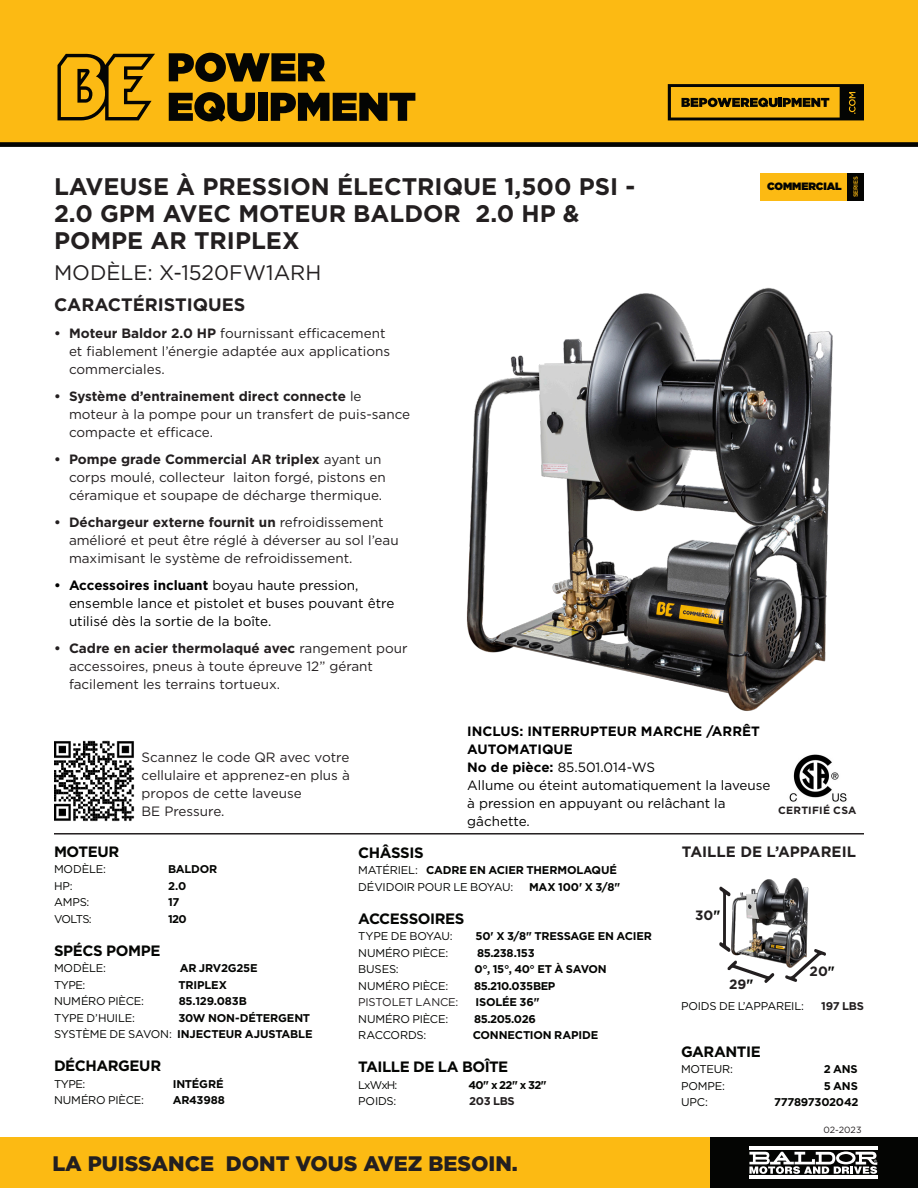
<style>
.page{position:relative;width:918px;height:1188px;background:#fff}
.page>*{position:absolute;margin:0;border:0;box-sizing:border-box;transform-origin:0 0}
.Product_Header{font:700 24px "Gotham";color:#231f20}
.t1{font:900 21px "Gotham";color:#231f20}
.t2{font:21px "Gotham";color:#231f20}
.t3{font:700 18px "Gotham";color:#231f20}
.BODY_HEADER_LEFT_ALI{font:700 15px "Gotham";letter-spacing:-.03em;color:#040503}
.t4{font:700 15px "Gotham";color:#231f20}
.t5{font:13.5px/18px "Gotham";color:#231f20}
.t6{font:13.5px/18px "Gotham";color:#000}
.t7{font:700 13.5px/18px "Gotham";color:#000}
.t8{font:700 13.5px "Gotham";color:#231f20}
.BODY_HEADER_LEFT_ALI-2{font:700 11.25px "Gotham";letter-spacing:-.02em;color:#040503}
.BODY_HEADER_LEFT_ALI-3{font:11.25px "Gotham";letter-spacing:-.015em;color:#040503}
.BODY_HEADER_LEFT_ALI-4{font:11.25px "Gotham";letter-spacing:-.015em;color:#231f20}
.BODY_HEADER_LEFT_ALI-5{font:700 11.25px "Gotham";letter-spacing:-.04em;color:#040503}
.BODY_HEADER_LEFT_ALI-6{font:700 11.25px "Gotham";letter-spacing:-.03em;color:#231f20}
.t9{font:900 10.65px "Gotham";letter-spacing:-.01em;color:#040503}
.Body_Copy{font:700 10.5px "Gotham";letter-spacing:.025em;color:#231f20}
.t10{font:9px "Gotham";letter-spacing:-.005em;color:#231f20}
.t11{font:500 6px "Gotham";letter-spacing:-.04em;color:#fcba13}
.s1{font-weight:700}
.s2{font-weight:400}
.s3{color:#040503}
</style>
<div class="page">
<img style="left:731px;top:878px;width:78px;height:86px">
<svg style="left:719px;top:886px;width:12px;height:66px"></svg>
<svg style="left:727px;top:960px;width:47px;height:23px"></svg>
<svg style="left:785px;top:949px;width:41px;height:33px"></svg>
<div style="left:0;top:0;width:918px;height:144px;background:#fcba13"></div>
<div style="left:0;top:1138px;width:710px;height:50px;background:#fcba13"></div>
<div style="left:710px;top:1138px;width:208px;height:50px;background:#040503"></div>
<svg style="left:57px;top:53px;width:98px;height:67px"></svg>
<svg style="left:169px;top:53px;width:156px;height:29px"></svg>
<svg style="left:169px;top:92px;width:86px;height:30px"></svg>
<div style="left:258px;top:93px;width:9px;height:28px;background:#040503"></div>
<svg style="left:271px;top:93px;width:144px;height:28px"></svg>
<div style="left:0;top:142px;width:918px;height:5px;background:#040503"></div>
<svg style="left:668px;top:84px;width:196px;height:36px"></svg>
<hr style="left:54px;top:833px;width:810px;height:2px;background:#231f20">
<img style="left:789px;top:754px;width:58px;height:48px">
<img style="left:466px;top:287px;width:367px;height:424px">
<img style="left:55px;top:740px;width:80px;height:82px">
<hr style="left:749px;top:1146px;width:129px;height:4px;background:#fff">
<hr style="left:749px;top:1176px;width:129px;height:3px;background:#fff">
<svg style="left:749px;top:1152px;width:128px;height:22px"></svg>
<div style="left:760px;top:173px;width:104px;height:27px;background:#fcba13"></div>
<div style="left:848px;top:173px;width:16px;height:27px;background:#040503"></div>
<p class="Product_Header" style="left:54px;top:170px;width:583px">LAVEUSE À PRESSION ÉLECTRIQUE 1,500 PSI -</p>
<p class="Product_Header" style="left:54px;top:197px;width:527px">2.0 GPM AVEC MOTEUR BALDOR 2.0 HP &amp;</p>
<p class="Product_Header" style="left:54px;top:224px;width:247px">POMPE AR TRIPLEX</p>
<p class="t2" style="left:54px;top:259px;width:269px">MODÈLE: X-1520FW1ARH</p>
<p class="t3" style="left:54px;top:293px;width:193px">CARACTÉRISTIQUES</p>
<p class="t5" style="left:69px;top:324px;width:323px;text-indent:-15px"><span class="s1">• Moteur Baldor 2.0 HP</span> fournissant efficacement et fiablement l’énergie adaptée aux applications commerciales.</p>
<p class="t5" style="left:69px;top:387px;width:343px;text-indent:-15px"><span class="s1">• Système d’entrainement direct connecte</span> le moteur à la pompe pour un transfert de puis-sance compacte et efficace.</p>
<p class="t5" style="left:69px;top:450px;width:318px;text-indent:-15px"><span class="s1">• Pompe grade Commercial AR triplex</span> ayant un corps moulé, collecteur laiton forgé, pistons en céramique et soupape de décharge thermique.</p>
<p class="t5" style="left:69px;top:513px;width:331px;text-indent:-15px"><span class="s1">• Déchargeur externe fournit un</span> refroidissement amélioré et peut être réglé à déverser au sol l’eau maximisant le système de refroidissement.</p>
<p class="t6" style="left:69px;top:576px;width:327px;text-indent:-15px"><span class="s1">• Accessoires incluant</span> boyau haute pression, ensemble lance et pistolet et buses pouvant être utilisé dès la sortie de la boîte.</p>
<p class="t5" style="left:69px;top:639px;width:340px;text-indent:-15px"><span class="s1">• Cadre en acier thermolaqué avec</span> rangement pour accessoires, pneus à toute épreuve 12” gérant facilement les terrains tortueux.</p>
<p class="t9" style="left:767px;top:179px;width:76px">COMMERCIAL</p>
<p class="t11" style="left:852px;top:197px;width:22px;rotate:-90deg">SERIES</p>
<p class="t5" style="left:142px;top:747px;width:210px;text-align:justify">Scannez le code QR avec votre cellulaire et apprenez-en plus à propos de cette laveuse</p>
<p class="t5" style="left:142px;top:801px;width:84px">BE Pressure.</p>
<p class="BODY_HEADER_LEFT_ALI" style="left:54px;top:841px;width:67px">MOTEUR</p>
<p class="BODY_HEADER_LEFT_ALI-3" style="left:54px;top:862px;width:53px">MODÈLE:</p>
<p class="BODY_HEADER_LEFT_ALI-2" style="left:168px;top:862px;width:51px">BALDOR</p>
<p class="BODY_HEADER_LEFT_ALI-3" style="left:54px;top:878px;width:20px">HP:</p>
<p class="BODY_HEADER_LEFT_ALI-2" style="left:168px;top:878px;width:20px">2.0</p>
<p class="BODY_HEADER_LEFT_ALI-3" style="left:54px;top:895px;width:37px">AMPS:</p>
<p class="BODY_HEADER_LEFT_ALI-2" style="left:168px;top:895px;width:13px">17</p>
<p class="BODY_HEADER_LEFT_ALI-3" style="left:54px;top:911px;width:39px">VOLTS:</p>
<p class="BODY_HEADER_LEFT_ALI-2" style="left:168px;top:911px;width:20px">120</p>
<p class="BODY_HEADER_LEFT_ALI" style="left:54px;top:940px;width:108px">SPÉCS POMPE</p>
<p class="BODY_HEADER_LEFT_ALI-3" style="left:54px;top:961px;width:53px">MODÈLE:</p>
<p class="BODY_HEADER_LEFT_ALI-2" style="left:180px;top:961px;width:80px">AR JRV2G25E</p>
<p class="BODY_HEADER_LEFT_ALI-3" style="left:54px;top:977px;width:33px">TYPE:</p>
<p class="BODY_HEADER_LEFT_ALI-2" style="left:179px;top:977px;width:50px">TRIPLEX</p>
<p class="BODY_HEADER_LEFT_ALI-3" style="left:54px;top:994px;width:92px">NUMÉRO PIÈCE:</p>
<p class="BODY_HEADER_LEFT_ALI-2" style="left:179px;top:994px;width:70px">85.129.083B</p>
<p class="BODY_HEADER_LEFT_ALI-3" style="left:54px;top:1010px;width:83px">TYPE D’HUILE:</p>
<p class="BODY_HEADER_LEFT_ALI-2" style="left:178px;top:1010px;width:133px">30W NON-DÉTERGENT</p>
<p class="BODY_HEADER_LEFT_ALI-2" style="left:54px;top:1027px;width:260px"><span class="s2">SYSTÈME DE SAVON:</span> INJECTEUR AJUSTABLE</p>
<p class="BODY_HEADER_LEFT_ALI" style="left:54px;top:1056px;width:109px">DÉCHARGEUR</p>
<p class="BODY_HEADER_LEFT_ALI-3" style="left:54px;top:1076px;width:33px">TYPE:</p>
<p class="BODY_HEADER_LEFT_ALI-2" style="left:173px;top:1076px;width:52px">INTÉGRÉ</p>
<p class="BODY_HEADER_LEFT_ALI-3" style="left:54px;top:1093px;width:92px">NUMÉRO PIÈCE:</p>
<p class="BODY_HEADER_LEFT_ALI-2" style="left:173px;top:1093px;width:53px">AR43988</p>
<p class="t7" style="left:467px;top:722px;width:294px">INCLUS: INTERRUPTEUR MARCHE /ARRÊT<br>AUTOMATIQUE</p>
<p class="t6" style="left:467px;top:758px;width:190px"><span class="s1">No de pièce:</span> 85.501.014-WS</p>
<p class="t6" style="left:467px;top:776px;width:305px">Allume ou éteint automatiquement la laveuse à pression en appuyant ou relâchant la gâchette.</p>
<p class="Body_Copy" style="left:778px;top:803px;width:80px">CERTIFIÉ CSA</p>
<p class="BODY_HEADER_LEFT_ALI" style="left:358px;top:843px;width:67px">CHÂSSIS</p>
<p class="BODY_HEADER_LEFT_ALI-2" style="left:358px;top:863px;width:260px"><span class="s2">MATÉRIEL:</span> CADRE EN ACIER THERMOLAQUÉ</p>
<p class="BODY_HEADER_LEFT_ALI-3" style="left:358px;top:880px;width:157px">DÉVIDOIR POUR LE BOYAU:</p>
<p class="BODY_HEADER_LEFT_ALI-2" style="left:529px;top:880px;width:93px">MAX 100' X 3/8"</p>
<p class="BODY_HEADER_LEFT_ALI" style="left:358px;top:909px;width:108px">ACCESSOIRES</p>
<p class="BODY_HEADER_LEFT_ALI-3" style="left:358px;top:929px;width:96px">TYPE DE BOYAU:</p>
<p class="BODY_HEADER_LEFT_ALI-2" style="left:476px;top:929px;width:178px">50' X 3/8" TRESSAGE EN ACIER</p>
<p class="BODY_HEADER_LEFT_ALI-3" style="left:358px;top:946px;width:92px">NUMÉRO PIÈCE:</p>
<p class="BODY_HEADER_LEFT_ALI-2" style="left:477px;top:946px;width:59px">85.238.153</p>
<p class="BODY_HEADER_LEFT_ALI-3" style="left:358px;top:962px;width:42px">BUSES:</p>
<p class="BODY_HEADER_LEFT_ALI-2" style="left:474px;top:962px;width:134px">0°, 15°, 40° ET À SAVON</p>
<p class="BODY_HEADER_LEFT_ALI-3" style="left:358px;top:979px;width:92px">NUMÉRO PIÈCE:</p>
<p class="BODY_HEADER_LEFT_ALI-5" style="left:474px;top:979px;width:83px">85.210.035BEP</p>
<p class="BODY_HEADER_LEFT_ALI-4" style="left:358px;top:995px;width:102px">PISTOLET LANCE:</p>
<p class="BODY_HEADER_LEFT_ALI-2" style="left:476px;top:995px;width:65px">ISOLÉE 36"</p>
<p class="BODY_HEADER_LEFT_ALI-3" style="left:358px;top:1012px;width:92px">NUMÉRO PIÈCE:</p>
<p class="BODY_HEADER_LEFT_ALI-2" style="left:474px;top:1012px;width:63px">85.205.026</p>
<p class="BODY_HEADER_LEFT_ALI-3" style="left:358px;top:1028px;width:70px">RACCORDS:</p>
<p class="BODY_HEADER_LEFT_ALI-2" style="left:473px;top:1028px;width:127px">CONNECTION RAPIDE</p>
<p class="BODY_HEADER_LEFT_ALI" style="left:358px;top:1057px;width:152px">TAILLE DE LA BOÎTE</p>
<p class="BODY_HEADER_LEFT_ALI-3" style="left:358px;top:1078px;width:41px">LxWxH:</p>
<p class="BODY_HEADER_LEFT_ALI-2" style="left:468px;top:1078px;width:80px">40" x 22" x 32"</p>
<p class="BODY_HEADER_LEFT_ALI-3" style="left:358px;top:1094px;width:40px">POIDS:</p>
<p class="BODY_HEADER_LEFT_ALI-6" style="left:469px;top:1094px;width:47px">203 LBS</p>
<p class="t4" style="left:682px;top:841px;width:176px">TAILLE DE L’APPAREIL</p>
<p class="t8" style="left:695px;top:906px;width:27px">30<span class="s3">"</span></p>
<p class="t8" style="left:729px;top:976px;width:26px">29<span class="s3">"</span></p>
<p class="t8" style="left:810px;top:962px;width:27px">20<span class="s3">"</span></p>
<p class="BODY_HEADER_LEFT_ALI-3" style="left:681px;top:999px;width:125px">POIDS DE L’APPAREIL:</p>
<p class="BODY_HEADER_LEFT_ALI-6" style="left:821px;top:999px;width:44px">197 LBS</p>
<p class="BODY_HEADER_LEFT_ALI" style="left:681px;top:1041px;width:81px">GARANTIE</p>
<p class="BODY_HEADER_LEFT_ALI-3" style="left:681px;top:1062px;width:54px">MOTEUR:</p>
<p class="BODY_HEADER_LEFT_ALI-2" style="left:824px;top:1062px;width:36px">2 ANS</p>
<p class="BODY_HEADER_LEFT_ALI-3" style="left:681px;top:1078px;width:46px">POMPE:</p>
<p class="BODY_HEADER_LEFT_ALI-2" style="left:824px;top:1078px;width:36px">5 ANS</p>
<p class="BODY_HEADER_LEFT_ALI-3" style="left:681px;top:1095px;width:28px">UPC:</p>
<p class="BODY_HEADER_LEFT_ALI-2" style="left:774px;top:1095px;width:86px">777897302042</p>
<p class="t10" style="left:824px;top:1124px;width:40px">02-2023</p>
<p class="t1" style="left:52px;top:1150px;width:467px">LA PUISSANCE DONT VOUS AVEZ BESOIN.</p>
</div>
